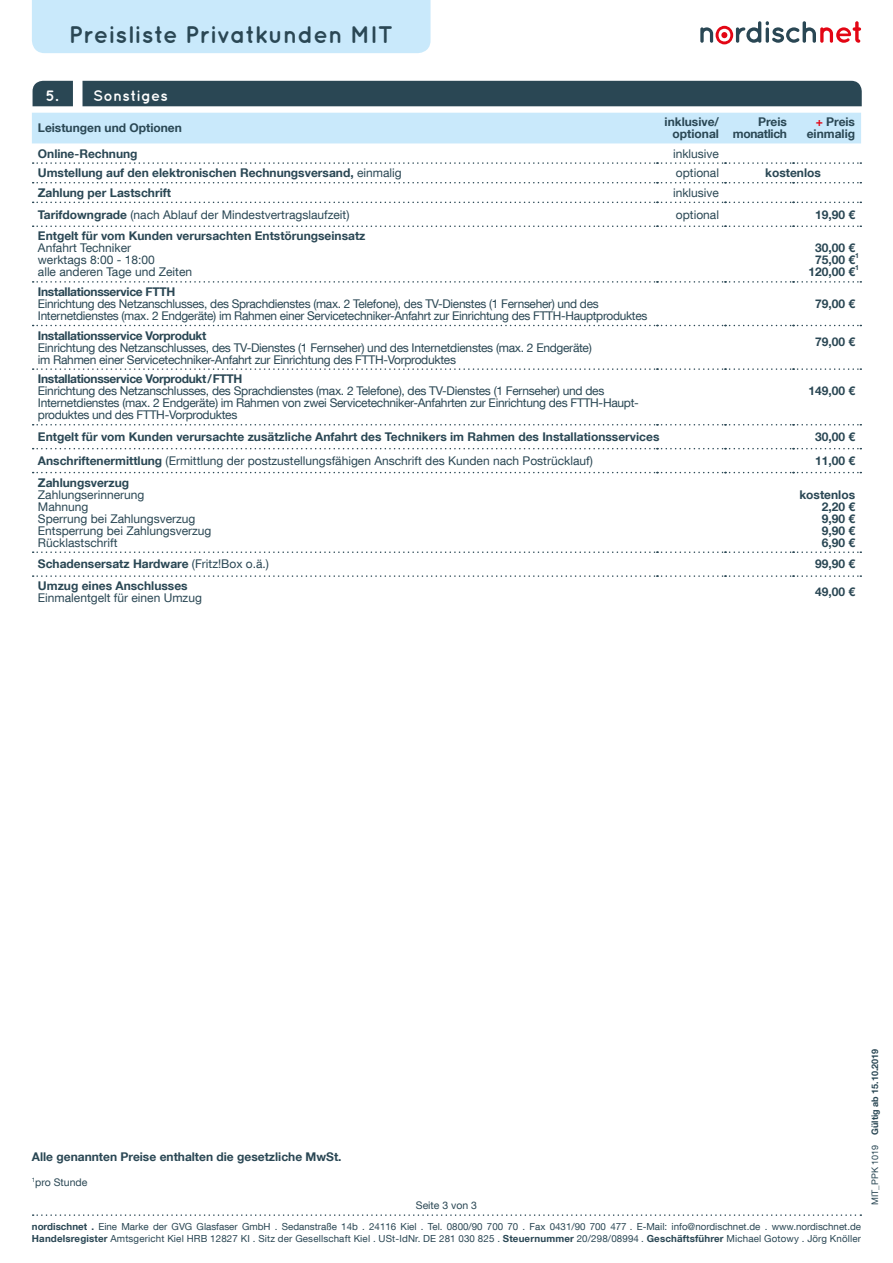
<style>
.page{position:relative;width:893px;height:1263px;background:#fff}
.page>*{position:absolute;margin:0;border:0;box-sizing:border-box;transform-origin:0 0}
.t1{font:700 24px "Quicksand";letter-spacing:.005em;color:#2a4754}
.t2{font:700 15px "Quicksand";letter-spacing:.015em;color:#fff}
.t3{font:12px/12px "Helvetica Neue LT Com";letter-spacing:-.025em;color:#2a4754}
.t4{font:700 12px/12px "Helvetica Neue LT Com";color:#2a4754;text-align:right}
.t5{font:12px/12px "Helvetica Neue LT Com";color:#2a4754}
.t6{font:700 12px/12px "Helvetica Neue LT Com";letter-spacing:-.025em;color:#2a4754;text-align:right}
.t7{font:10.5px "Helvetica Neue LT Com";color:#2a4754}
.t8{font:9.75px/11.2px "Helvetica Neue LT Com";color:#2a4754}
.t9{font:700 9px "Helvetica Neue LT Com";color:#2a4754}
.t10{font:700 7.05px "Helvetica Neue LT Com";color:#2a4754}
.s1{color:#e30614}
.s2{font-weight:400}
.s3{font-weight:700}
</style>
<div class="page">
<div style="left:32px;top:0;width:399px;height:53px;background:#c9e9fb"></div>
<svg style="left:700px;top:21px;width:161px;height:23px"></svg>
<svg style="left:33px;top:1214px;width:828px;height:2px"></svg>
<div style="left:83px;top:81px;width:779px;height:25px;background:#2a4754"></div>
<svg style="left:33px;top:81px;width:40px;height:25px"></svg>
<div style="left:32px;top:113px;width:829px;height:30px;background:#c9e9fb"></div>
<svg style="left:33px;top:162px;width:828px;height:2px"></svg>
<svg style="left:33px;top:182px;width:828px;height:1px"></svg>
<svg style="left:33px;top:202px;width:828px;height:1px"></svg>
<svg style="left:33px;top:281px;width:828px;height:2px"></svg>
<svg style="left:33px;top:368px;width:828px;height:2px"></svg>
<svg style="left:33px;top:448px;width:828px;height:1px"></svg>
<svg style="left:33px;top:551px;width:828px;height:2px"></svg>
<svg style="left:33px;top:225px;width:828px;height:2px"></svg>
<svg style="left:33px;top:325px;width:828px;height:1px"></svg>
<svg style="left:33px;top:424px;width:828px;height:1px"></svg>
<svg style="left:33px;top:472px;width:828px;height:1px"></svg>
<svg style="left:33px;top:575px;width:828px;height:2px"></svg>
<h1 class="t1" style="left:69px;top:20px;width:326px">Preisliste Privatkunden MIT</h1>
<p class="t2" style="left:46px;top:86px;width:124px">5. Sonstiges</p>
<p class="t4" style="left:38px;top:122px;width:146px">Leistungen und Optionen</p>
<p class="t4" style="left:665px;top:116px;width:56px">inklusive/ optional</p>
<p class="t6" style="left:733px;top:116px;width:56px">Preis monatlich</p>
<p class="t4" style="left:807px;top:116px;width:50px"><span class="s1">+</span> Preis einmalig</p>
<p class="t4" style="left:38px;top:147px;width:101px">Online-Rechnung</p>
<p class="t5" style="left:673px;top:147px;width:48px">inklusive</p>
<p class="t4" style="left:38px;top:167px;width:365px">Umstellung auf den elektronischen Rechnungsversand, <span class="s2">einmalig</span></p>
<p class="t5" style="left:676px;top:167px;width:45px">optional</p>
<p class="t4" style="left:765px;top:167px;width:57px">kostenlos</p>
<p class="t4" style="left:38px;top:186px;width:135px">Zahlung per Lastschrift</p>
<p class="t5" style="left:673px;top:186px;width:48px">inklusive</p>
<p class="t5" style="left:38px;top:208px;width:313px"><span class="s3">Tarifdowngrade</span> (nach Ablauf der Mindestvertragslaufzeit)</p>
<p class="t5" style="left:676px;top:208px;width:45px">optional</p>
<p class="t4" style="left:815px;top:208px;width:42px">19,90 €</p>
<p class="t4" style="left:38px;top:230px;width:329px">Entgelt für vom Kunden verursachten Entstörungseinsatz</p>
<p class="t5" style="left:38px;top:242px;width:156px">Anfahrt Techniker<br>werktags 8:00 - 18:00<br>alle anderen Tage und Zeiten</p>
<p class="t4" style="left:808px;top:242px;width:48px;text-align:center">30,00 €<br>75,00 €<br>120,00 €</p>
<p class="t6" style="left:38px;top:285px;width:139px">Installationsservice FTTH</p>
<p class="t3" style="left:38px;top:297px;width:611px">Einrichtung des Netzanschlusses, des Sprachdienstes (max. 2 Telefone), des TV-Dienstes (1 Fernseher) und des<br>Internetdienstes (max. 2 Endgeräte) im Rahmen einer Servicetechniker-Anfahrt zur Einrichtung des FTTH-Hauptproduktes</p>
<p class="t4" style="left:815px;top:297px;width:42px">79,00 €</p>
<p class="t6" style="left:38px;top:329px;width:170px">Installationsservice Vorprodukt</p>
<p class="t3" style="left:38px;top:341px;width:555px">Einrichtung des Netzanschlusses, des TV-Dienstes (1 Fernseher) und des Internetdienstes (max. 2 Endgeräte) im Rahmen einer Servicetechniker-Anfahrt zur Einrichtung des FTTH-Vorproduktes</p>
<p class="t10" style="left:855px;top:251px;width:5px">1</p>
<p class="t10" style="left:855px;top:263px;width:5px">1</p>
<p class="t4" style="left:815px;top:335px;width:42px">79,00 €</p>
<p class="t6" style="left:38px;top:373px;width:206px">Installationsservice Vorprodukt/FTTH</p>
<p class="t3" style="left:38px;top:385px;width:602px">Einrichtung des Netzanschlusses, des Sprachdienstes (max. 2 Telefone), des TV-Dienstes (1 Fernseher) und des<br>Internetdienstes (max. 2 Endgeräte) im Rahmen von zwei Servicetechniker-Anfahrten zur Einrichtung des FTTH-Haupt&shy;produktes und des FTTH-Vorproduktes</p>
<p class="t4" style="left:808px;top:385px;width:48px">149,00 €</p>
<p class="t4" style="left:38px;top:430px;width:623px">Entgelt für vom Kunden verursachte zusätzliche Anfahrt des Technikers im Rahmen des Installationsservices</p>
<p class="t4" style="left:815px;top:430px;width:42px">30,00 €</p>
<p class="t5" style="left:38px;top:454px;width:556px"><span class="s3">Anschriftenermittlung</span> (Ermittlung der postzustellungsfähigen Anschrift des Kunden nach Postrücklauf)</p>
<p class="t4" style="left:815px;top:454px;width:42px">11,00 €</p>
<p class="t4" style="left:38px;top:476px;width:93px">Zahlungsverzug</p>
<p class="t5" style="left:38px;top:488px;width:175px">Zahlungserinnerung<br>Mahnung<br>Sperrung bei Zahlungsverzug<br>Entsperrung bei Zahlungsverzug<br>Rücklastschrift</p>
<p class="t4" style="left:822px;top:488px;width:35px;text-align:justify;text-indent:-22px">kostenlos 2,20 € 9,90 € 9,90 € 6,90 €</p>
<p class="t4" style="left:38px;top:558px;width:233px">Schadensersatz Hardware <span class="s2">(Fritz!Box o.ä.)</span></p>
<p class="t4" style="left:815px;top:558px;width:42px">99,90 €</p>
<p class="t4" style="left:38px;top:580px;width:151px">Umzug eines Anschlusses</p>
<p class="t5" style="left:38px;top:592px;width:166px">Einmalentgelt für einen Umzug</p>
<p class="t4" style="left:815px;top:586px;width:42px">49,00 €</p>
<p class="t4" style="left:32px;top:1150px;width:311px">Alle genannten Preise enthalten die gesetzliche MwSt.</p>
<p class="t7" style="left:32px;top:1175px;width:57px"><sup>1</sup>pro Stunde</p>
<p class="t7" style="left:416px;top:1198px;width:63px">Seite 3 von 3</p>
<p class="t8" style="left:32px;top:1221px;width:831px"><span class="s3">nordischnet .</span> Eine Marke der GVG Glasfaser GmbH . Sedanstraße 14b . 24116 Kiel . Tel. 0800/90 700 70 . Fax 0431/90 700 477 . E-Mail: info@nordischnet.de . www.nordischnet.de<br><span class="s3">Handelsregister</span> Amtsgericht Kiel HRB 12827 KI . Sitz der Gesellschaft Kiel . USt-IdNr. DE 281 030 825 . <span class="s3">Steuernummer</span> 20/298/08994 . <span class="s3">Geschäftsführer</span> Michael Gotowy . Jörg Knöller</p>
<p class="t9" style="left:869px;top:1205px;width:158px;rotate:-90deg"><span class="s2">MIT_PPK 1019</span> Gültig ab 15.10.2019</p>
</div>
